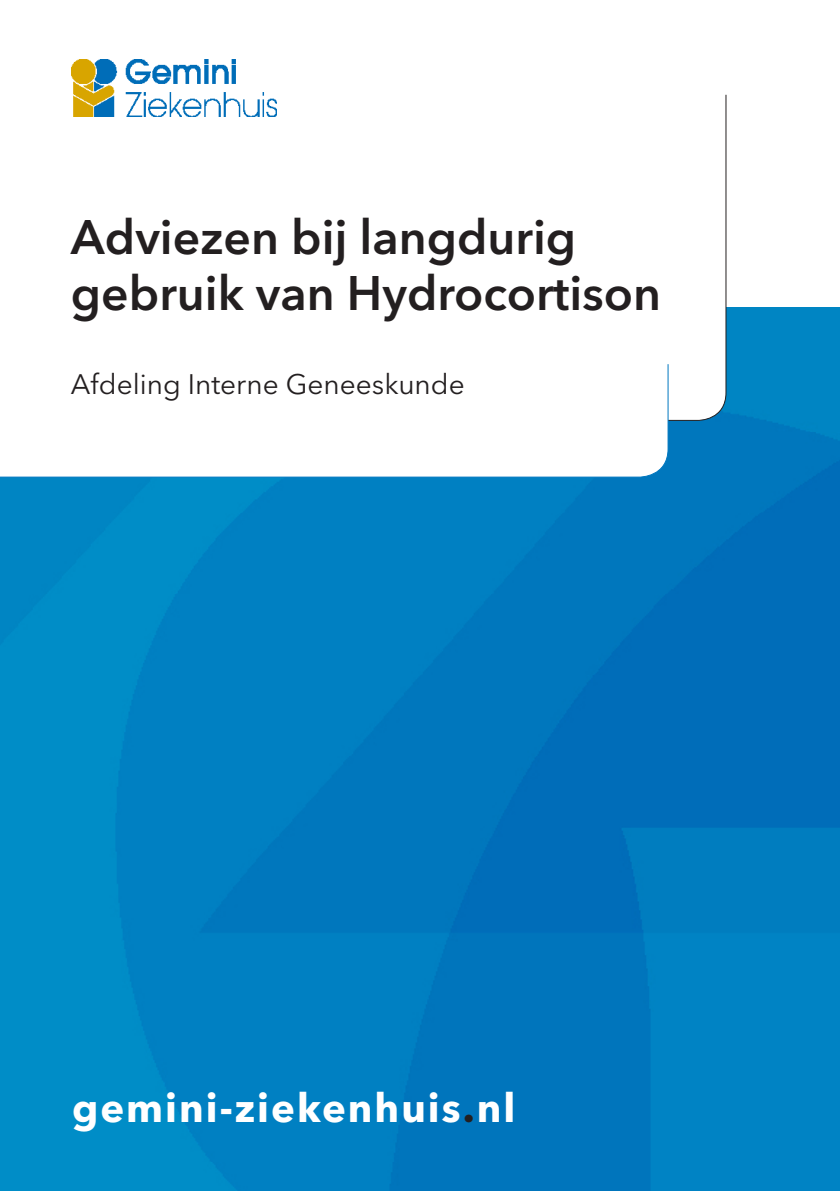
<style>
.page{position:relative;width:840px;height:1191px;background:#fff}
.page>*{position:absolute;margin:0;border:0;box-sizing:border-box;transform-origin:0 0}
.Subkopje_zw{font:600 48px "Avenir Next LT Pro";color:#231f20}
.t1{font:700 40px "Avenir Next LT Pro";letter-spacing:.05em;color:#fff}
.Subkopje_zw-2{font:28px "Avenir Next LT Pro";color:#231f20}
.s1{color:#231f20}
</style>
<div class="page">
<img style="left:0;top:307px;width:839px;height:884px">
<svg style="left:0;top:94px;width:726px;height:327px"></svg>
<svg style="left:0;top:363px;width:668px;height:115px"></svg>
<img style="left:71px;top:60px;width:205px;height:56px">
<p class="Subkopje_zw" style="left:71px;top:208px;width:506px">Adviezen bij langdurig</p>
<p class="Subkopje_zw" style="left:71px;top:264px;width:591px">gebruik van Hydrocortison</p>
<p class="Subkopje_zw-2" style="left:71px;top:368px;width:395px">Afdeling Interne Geneeskunde</p>
<p class="t1" style="left:72px;top:1083px;width:444px">gemini-ziekenhuis<span class="s1">.</span>nl</p>
</div>
